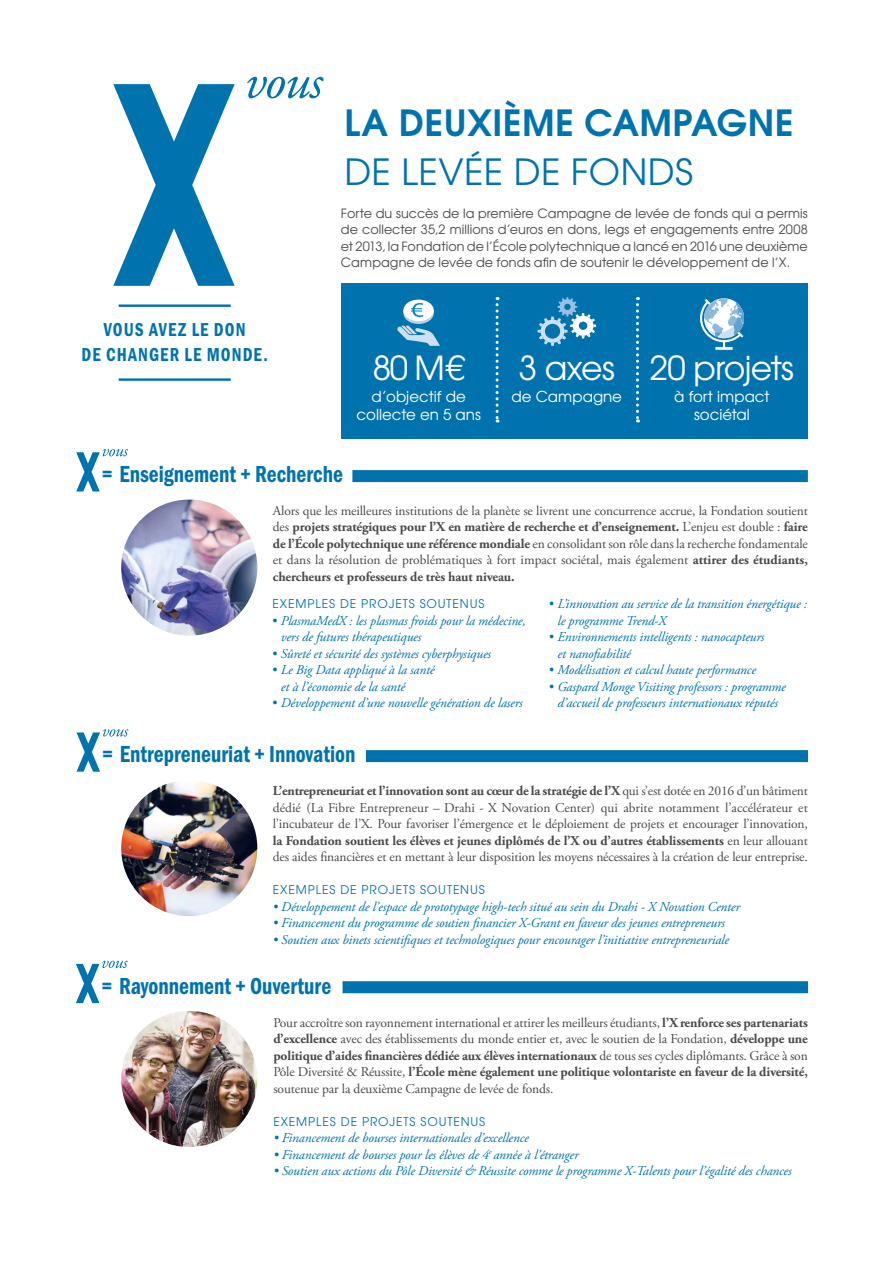
<style>
.page{position:relative;width:885px;height:1263px;background:#fff}
.page>*{position:absolute;margin:0;border:0;box-sizing:border-box;transform-origin:0 0}
.t1{font:700 36px "Te X Gyre Adventor";letter-spacing:.015em;color:#0073af}
.t2{font:36px "Te X Gyre Adventor";letter-spacing:.015em;color:#0073af}
.t3{font:33px "Te X Gyre Adventor";letter-spacing:-.02em;color:#fff}
.t4{font:24px "Franklin Gothic URW Con Dem";color:#0073af;scale:.9 1}
.t5{font:19.5px/25.3px "Franklin Gothic URW Con Dem";letter-spacing:.06em;color:#0073af;text-align:center;scale:.9 1}
.t6{font:15px/18px "Te X Gyre Adventor";color:#fff;text-align:center}
.t7{font:13.5px/16.5px "Adobe Garamond Pro";letter-spacing:-.01em;color:#4a4a49;text-align:justify}
.t8{font:italic 13.5px/16.5px "Adobe Garamond Pro";letter-spacing:-.01em;color:#0073af}
.t9{font:12.75px/16.5px "Te X Gyre Adventor";letter-spacing:.01em;color:#4a4a49;text-align:justify}
.t10{font:12px "Te X Gyre Adventor";letter-spacing:.075em;color:#0073af}
.s1{font-weight:700}
.s2{font-style:normal}
</style>
<div class="page">
<img style="left:121px;top:499px;width:136px;height:137px;border-radius:68px">
<img style="left:121px;top:780px;width:136px;height:136px;border-radius:68px">
<img style="left:121px;top:1011px;width:136px;height:136px;border-radius:68px">
<div style="left:352px;top:470px;width:455px;height:12px;background:#0073af"></div>
<div style="left:366px;top:750px;width:442px;height:12px;background:#0073af"></div>
<div style="left:342px;top:981px;width:466px;height:12px;background:#0073af"></div>
<svg style="left:76px;top:449px;width:52px;height:42px"></svg>
<svg style="left:76px;top:729px;width:52px;height:43px"></svg>
<svg style="left:76px;top:961px;width:52px;height:42px"></svg>
<svg style="left:113px;top:84px;width:121px;height:202px"></svg>
<svg style="left:247px;top:77px;width:76px;height:21px"></svg>
<hr style="left:119px;top:304px;width:112px;height:3px;background:#0073af">
<hr style="left:119px;top:378px;width:112px;height:3px;background:#0073af">
<div style="left:341px;top:284px;width:466px;height:155px;background:#0073af"></div>
<svg style="left:495px;top:297px;width:3px;height:125px"></svg>
<svg style="left:636px;top:297px;width:3px;height:125px"></svg>
<svg style="left:537px;top:297px;width:59px;height:49px"></svg>
<svg style="left:700px;top:298px;width:44px;height:52px"></svg>
<svg style="left:403px;top:302px;width:30px;height:22px"></svg>
<div style="left:403px;top:300px;width:30px;height:21px;background:#fff;border-radius:50%"></div>
<svg style="left:411px;top:303px;width:12px;height:14px"></svg>
<svg style="left:397px;top:325px;width:43px;height:21px"></svg>
<h3 class="t5" style="left:81px;top:316px;width:208px">VOUS AVEZ LE DON<br>DE CHANGER LE MONDE.</h3>
<h1 class="t1" style="left:344px;top:91px;width:451px">LA DEUXIÈME CAMPAGNE</h1>
<h1 class="t2" style="left:344px;top:143px;width:350px">DE LEVÉE DE FONDS</h1>
<p class="t9" style="left:341px;top:204px;width:468px">Forte du succès de la première Campagne de levée de fonds qui a permis de collecter 35,2 millions d’euros en dons, legs et engagements entre 2008 et 2013, la Fondation de l’École polytechnique a lancé en 2016 une deuxième Campagne de levée de fonds afin de soutenir le développement de l’X.</p>
<h2 class="t3" style="left:372px;top:342px;width:93px">80 M€</h2>
<p class="t6" style="left:356px;top:387px;width:126px">d’objectif de collecte en 5 ans</p>
<h2 class="t3" style="left:518px;top:342px;width:98px">3 axes</h2>
<p class="t6" style="left:511px;top:387px;width:112px">de Campagne</p>
<h2 class="t3" style="left:649px;top:342px;width:146px">20 projets</h2>
<p class="t6" style="left:674px;top:387px;width:97px">à fort impact sociétal</p>
<h3 class="t4" style="left:102px;top:458px;width:269px">= Enseignement + Recherche</h3>
<p class="t7" style="left:273px;top:503px;width:536px">Alors que les meilleures institutions de la planète se livrent une concurrence accrue, la Fondation soutient des <span class="s1">projets stratégiques pour l’X en matière de recherche et d’enseignement.</span> L’enjeu est double : <span class="s1">faire de l’École polytechnique une référence mondiale</span> en consolidant son rôle dans la recherche fondamentale et dans la résolution de problématiques à fort impact sociétal, mais également <span class="s1">attirer des étudiants, chercheurs et professeurs de très haut niveau.</span></p>
<p class="t10" style="left:272px;top:594px;width:213px">EXEMPLES DE PROJETS SOUTENUS</p>
<p class="t8" style="left:281px;top:613px;width:246px;text-indent:-8px"><span class="s2">•</span> PlasmaMedX : les plasmas froids pour la médecine, vers de futures thérapeutiques</p>
<p class="t8" style="left:272px;top:646px;width:220px"><span class="s2">•</span> Sûreté et sécurité des systèmes cyberphysiques</p>
<p class="t8" style="left:281px;top:662px;width:155px;text-indent:-8px"><span class="s2">•</span> Le Big Data appliqué à la santé et à l’économie de la santé</p>
<p class="t8" style="left:272px;top:695px;width:252px"><span class="s2">•</span> Développement d’une nouvelle génération de lasers</p>
<p class="t8" style="left:557px;top:596px;width:251px;text-indent:-8px"><span class="s2">•</span> L’innovation au service de la transition énergétique : le programme Trend-X</p>
<p class="t8" style="left:557px;top:629px;width:208px;text-indent:-8px"><span class="s2">•</span> Environnements intelligents : nanocapteurs et nanofiabilité</p>
<p class="t8" style="left:549px;top:662px;width:208px"><span class="s2">•</span> Modélisation et calcul haute performance</p>
<p class="t8" style="left:549px;top:679px;width:238px;text-align:center"><span class="s2">•</span> Gaspard Monge Visiting professors : programme d’accueil de professeurs internationaux réputés</p>
<h3 class="t4" style="left:102px;top:738px;width:283px">= Entrepreneuriat + Innovation</h3>
<p class="t7" style="left:273px;top:783px;width:536px"><span class="s1">L’entrepreneuriat et l’innovation sont au cœur de la stratégie de l’X</span> qui s’est dotée en 2016 d’un bâtiment dédié (La Fibre Entrepreneur – Drahi - X Novation Center) qui abrite notamment l’accélérateur et l’incubateur de l’X. Pour favoriser l’émergence et le déploiement de projets et encourager l’innovation, <span class="s1">la Fondation soutient les élèves et jeunes diplômés de l’X ou d’autres établissements</span> en leur allouant des aides financières et en mettant à leur disposition les moyens nécessaires à la création de leur entreprise.</p>
<p class="t10" style="left:273px;top:880px;width:213px">EXEMPLES DE PROJETS SOUTENUS</p>
<p class="t8" style="left:273px;top:898px;width:468px">• Développement de l’espace de prototypage high-tech situé au sein du Drahi - X Novation Center</p>
<p class="t8" style="left:273px;top:915px;width:453px">• Financement du programme de soutien financier X-Grant en faveur des jeunes entrepreneurs</p>
<p class="t8" style="left:273px;top:931px;width:457px">• Soutien aux binets scientifiques et technologiques pour encourager l’initiative entrepreneuriale</p>
<h3 class="t4" style="left:101px;top:970px;width:257px">= Rayonnement + Ouverture</h3>
<p class="t7" style="left:273px;top:1015px;width:536px">Pour accroître son rayonnement international et attirer les meilleurs étudiants, <span class="s1">l’X renforce ses partenariats d’excellence</span> avec des établissements du monde entier et, avec le soutien de la Fondation, <span class="s1">développe une politique d’aides financières dédiée aux élèves internationaux</span> de tous ses cycles diplômants. Grâce à son Pôle Diversité &amp; Réussite, <span class="s1">l’École mène également une politique volontariste en faveur de la diversité, </span>soutenue par la deuxième Campagne de levée de fonds.</p>
<p class="t10" style="left:273px;top:1112px;width:213px">EXEMPLES DE PROJETS SOUTENUS</p>
<p class="t8" style="left:273px;top:1130px;width:257px">• Financement de bourses internationales d’excellence</p>
<p class="t8" style="left:273px;top:1147px;width:307px">• Financement de bourses pour les élèves de 4<sup>e</sup> année à l’étranger</p>
<p class="t8" style="left:273px;top:1163px;width:520px">• Soutien aux actions du Pôle Diversité &amp; Réussite comme le programme X-Talents pour l’égalité des chances</p>
</div>
